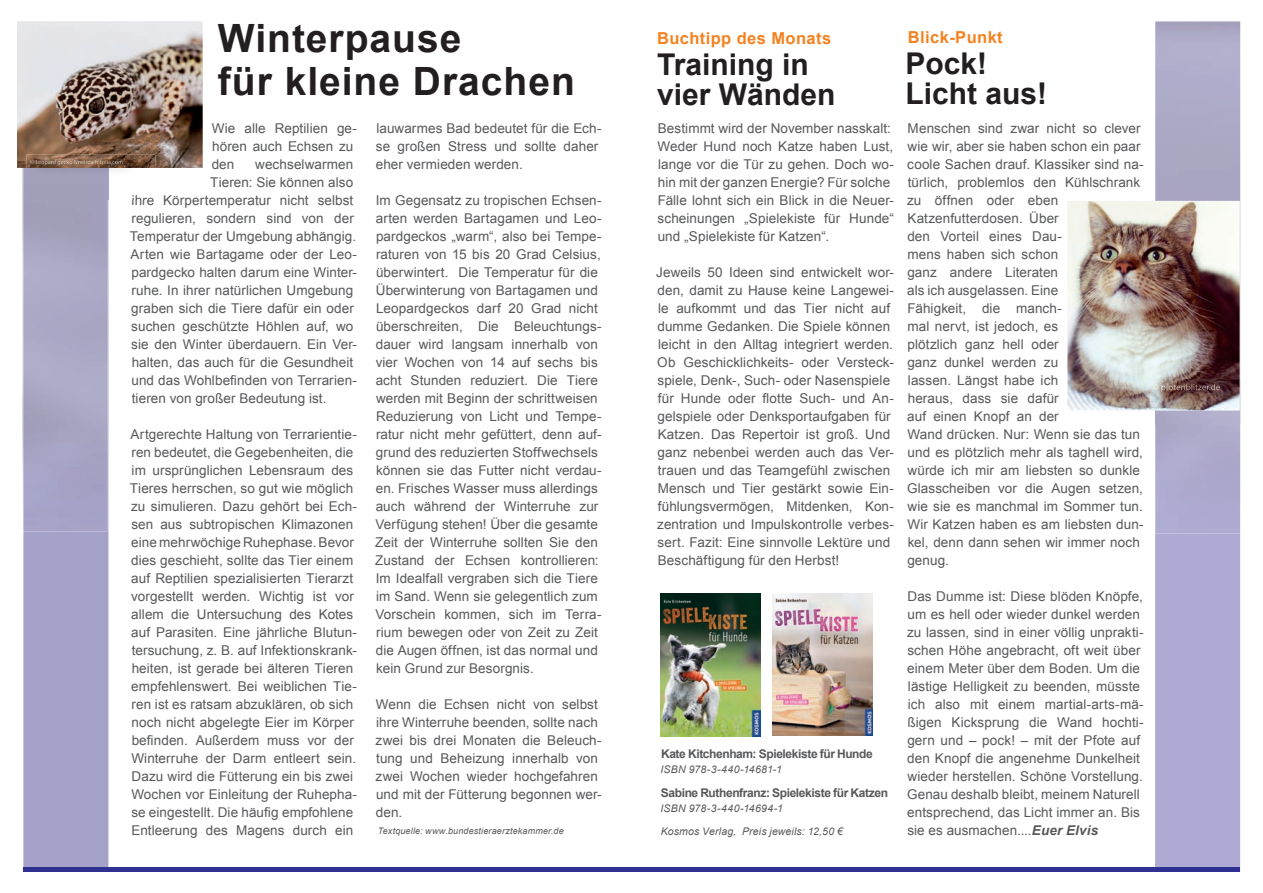
<style>
.page{position:relative;width:1263px;height:893px;background:#fff}
.page>*{position:absolute;margin:0;border:0;box-sizing:border-box;transform-origin:0 0}
.t1{font:700 39px/42px "Arial";letter-spacing:.025em;color:#231f20}
.t2{font:700 30px/30px "Arial";color:#231f20}
.t3{font:700 16.5px "Arial";letter-spacing:.025em;color:#f58220}
.t4{font:13.5px/18px "Arial";letter-spacing:.005em;color:#57585a}
.t5{font:700 12px "Arial";letter-spacing:-.035em;color:#57585a}
.t6{font:italic 10.5px "Arial";letter-spacing:.015em;color:#57585a}
.t7{font:italic 9px "Arial";letter-spacing:.02em;color:#57585a}
.s1{font-weight:700;font-style:italic}
</style>
<div class="page">
<div style="left:23px;top:531px;width:85px;height:336px;background:#a5a2ca"></div>
<div style="left:23px;top:867px;width:608px;height:5px;background:#2e3092"></div>
<img style="left:23px;top:168px;width:85px;height:363px">
<div style="left:1155px;top:533px;width:85px;height:339px;background:#afaad3"></div>
<div style="left:631px;top:867px;width:608px;height:5px;background:#2e3092"></div>
<img style="left:1155px;top:21px;width:85px;height:512px">
<img style="left:17px;top:21px;width:186px;height:147px">
<img style="left:27px;top:155px;width:129px;height:45px">
<img style="left:133px;top:195px;width:23px;height:5px">
<img style="left:30px;top:160px;width:93px;height:5px">
<img style="left:1067px;top:201px;width:172px;height:209px">
<img style="left:660px;top:594px;width:100px;height:143px">
<img style="left:773px;top:594px;width:100px;height:142px">
<img style="left:1155px;top:379px;width:86px;height:45px">
<img style="left:1150px;top:379px;width:89px;height:31px">
<img style="left:1153px;top:384px;width:67px;height:8px">
<h1 class="t1" style="left:218px;top:19px;width:358px">Winterpause<br>für kleine Drachen</h1>
<p class="t4" style="left:212px;top:119px;width:147px">Wie alle Reptilien ge&shy;hören auch Echsen zu den</p>
<p class="t4" style="left:255px;top:155px;width:100px">wechselwarmen</p>
<p class="t4" style="left:210px;top:173px;width:145px">Tieren: Sie können also</p>
<p class="t4" style="left:132px;top:191px;width:223px">ihre Körpertemperatur nicht selbst</p>
<p class="t4" style="left:131px;top:209px;width:224px">regulieren, sondern sind von der</p>
<p class="t4" style="left:130px;top:227px;width:228px">Temperatur der Umgebung abhängig.</p>
<p class="t4" style="left:131px;top:245px;width:228px">Arten wie Bartagame oder der Leo-</p>
<p class="t4" style="left:131px;top:263px;width:227px">pardgecko halten darum eine Winter-</p>
<p class="t4" style="left:131px;top:281px;width:223px">ruhe. In ihrer natürlichen Umgebung</p>
<p class="t4" style="left:131px;top:299px;width:224px">graben sich die Tiere dafür ein oder</p>
<p class="t4" style="left:131px;top:317px;width:223px">suchen geschützte Höhlen auf, wo</p>
<p class="t4" style="left:131px;top:335px;width:227px">sie den Winter überdauern. Ein Ver-</p>
<p class="t4" style="left:132px;top:353px;width:223px">halten, das auch für die Gesundheit</p>
<p class="t4" style="left:131px;top:371px;width:227px">und das Wohlbefinden von Terrarien-</p>
<p class="t4" style="left:132px;top:389px;width:196px">tieren von großer Bedeutung ist.</p>
<p class="t4" style="left:130px;top:425px;width:229px">Artgerechte Haltung von Terrarientie&shy;ren bedeutet, die Gegebenheiten, die im ursprünglichen Lebensraum des Tieres herrschen, so gut wie möglich zu simulieren. Dazu gehört bei Ech&shy;sen aus subtropischen Klimazonen eine mehrwöchige Ruhephase. Bevor dies geschieht, sollte das Tier einem auf Reptilien spezialisierten Tierarzt vorgestellt werden. Wichtig ist vor allem die Untersuchung des Kotes auf Parasiten. Eine jährliche Blutun&shy;tersuchung, z. B. auf Infektionskrank&shy;heiten, ist gerade bei älteren Tieren empfehlenswert. Bei weiblichen Tie&shy;ren ist es ratsam abzuklären, ob sich noch nicht abgelegte Eier im Körper befinden. Außerdem muss vor der Winterruhe der Darm entleert sein.<br>Dazu wird die Fütterung ein bis zwei Wochen vor Einleitung der Ruhepha&shy;se eingestellt. Die häufig empfohlene Entleerung des Magens durch ein</p>
<p class="t4" style="left:376px;top:119px;width:227px">lauwarmes Bad bedeutet für die Ech&shy;se großen Stress und sollte daher eher vermieden werden.</p>
<p class="t4" style="left:375px;top:191px;width:228px">Im Gegensatz zu tropischen Echsen&shy;arten werden Bartagamen und Leo&shy;pardgeckos „warm“, also bei Tempe&shy;raturen von 15 bis 20 Grad Celsius, überwintert. Die Temperatur für die Überwinterung von Bartagamen und Leopardgeckos darf 20 Grad nicht überschreiten, Die Beleuchtungs&shy;dauer wird langsam innerhalb von vier Wochen von 14 auf sechs bis acht Stunden reduziert. Die Tiere werden mit Beginn der schrittweisen Reduzierung von Licht und Tempe&shy;ratur nicht mehr gefüttert, denn auf&shy;grund des reduzierten Stoffwechsels können sie das Futter nicht verdau&shy;en. Frisches Wasser muss allerdings auch während der Winterruhe zur Verfügung stehen! Über die gesamte Zeit der Winterruhe sollten Sie den Zustand der Echsen kontrollieren:<br>Im Idealfall vergraben sich die Tiere im Sand. Wenn sie gelegentlich zum Vorschein kommen, sich im Terra&shy;rium bewegen oder von Zeit zu Zeit die Augen öffnen, ist das normal und kein Grund zur Besorgnis.</p>
<p class="t4" style="left:376px;top:695px;width:228px">Wenn die Echsen nicht von selbst ihre Winterruhe beenden, sollte nach zwei bis drei Monaten die Beleuch&shy;tung und Beheizung innerhalb von zwei Wochen wieder hochgefahren und mit der Fütterung begonnen wer&shy;den.</p>
<p class="t7" style="left:378px;top:825px;width:187px">Textquelle: www.bundestieraerztekammer.de</p>
<p class="t3" style="left:657px;top:27px;width:176px">Buchtipp des Monats</p>
<p class="t3" style="left:908px;top:26px;width:96px">Blick-Punkt</p>
<h2 class="t2" style="left:905px;top:49px;width:143px">Pock!<br>Licht aus!</h2>
<h2 class="t2" style="left:657px;top:50px;width:180px">Training in vier Wänden</h2>
<p class="t4" style="left:657px;top:119px;width:238px">Bestimmt wird der November nasskalt:<br>Weder Hund noch Katze haben Lust, lange vor die Tür zu gehen. Doch wo&shy;hin mit der ganzen Energie? Für solche Fälle lohnt sich ein Blick in die Neuer&shy;scheinungen „Spielekiste für Hunde“ und „Spielekiste für Katzen“.</p>
<p class="t4" style="left:656px;top:263px;width:239px">Jeweils 50 Ideen sind entwickelt wor&shy;den, damit zu Hause keine Langewei&shy;le aufkommt und das Tier nicht auf dumme Gedanken. Die Spiele können leicht in den Alltag integriert werden.<br>Ob Geschicklichkeits- oder Versteck&shy;spiele, Denk-, Such- oder Nasenspiele für Hunde oder flotte Such- und An&shy;gelspiele oder Denksportaufgaben für Katzen. Das Repertoir ist groß. Und ganz nebenbei werden auch das Ver&shy;trauen und das Teamgefühl zwischen Mensch und Tier gestärkt sowie Ein&shy;fühlungsvermögen, Mitdenken, Kon&shy;zentration und Impulskontrolle verbes&shy;sert. Fazit: Eine sinnvolle Lektüre und Beschäftigung für den Herbst!</p>
<p class="t5" style="left:661px;top:746px;width:213px">Kate Kitchenham: Spielekiste für Hunde</p>
<p class="t6" style="left:660px;top:763px;width:123px">ISBN 978-3-440-14681-1</p>
<p class="t5" style="left:661px;top:784px;width:229px">Sabine Ruthenfranz: Spielekiste für Katzen</p>
<p class="t6" style="left:660px;top:801px;width:124px">ISBN 978-3-440-14694-1</p>
<p class="t6" style="left:661px;top:825px;width:184px">Kosmos Verlag, Preis jeweils: 12,50 €</p>
<p class="t4" style="left:907px;top:119px;width:238px">Menschen sind zwar nicht so clever wie wir, aber sie haben schon ein paar coole Sachen drauf. Klassiker sind na&shy;türlich, problemlos den Kühlschrank zu öffnen oder eben<br>Katzenfutterdosen. Über<br>den Vorteil eines Dau-<br>mens haben sich schon<br>ganz andere Literaten<br>als ich ausgelassen. Eine<br>Fähigkeit, die manch-<br>mal nervt, ist jedoch, es<br>plötzlich ganz hell oder<br>ganz dunkel werden zu<br>lassen. Längst habe ich<br>heraus, dass sie dafür<br>auf einen Knopf an der<br>Wand drücken. Nur: Wenn sie das tun und es plötzlich mehr als taghell wird, würde ich mir am liebsten so dunkle<br>Glasscheiben vor die Augen setzen, wie sie es manchmal im Sommer tun.<br>Wir Katzen haben es am liebsten dun&shy;kel, denn dann sehen wir immer noch genug.</p>
<p class="t4" style="left:907px;top:587px;width:238px">Das Dumme ist: Diese blöden Knöpfe, um es hell oder wieder dunkel werden zu lassen, sind in einer völlig unprakti&shy;schen Höhe angebracht, oft weit über einem Meter über dem Boden. Um die lästige Helligkeit zu beenden, müsste ich also mit einem martial-arts-mä&shy;ßigen Kicksprung die Wand hochti&shy;gern und – pock! – mit der Pfote auf den Knopf die angenehme Dunkelheit wieder herstellen. Schöne Vorstellung.<br>Genau deshalb bleibt, meinem Naturell entsprechend, das Licht immer an. Bis sie es ausmachen....<span class="s1">Euer Elvis</span></p>
</div>
